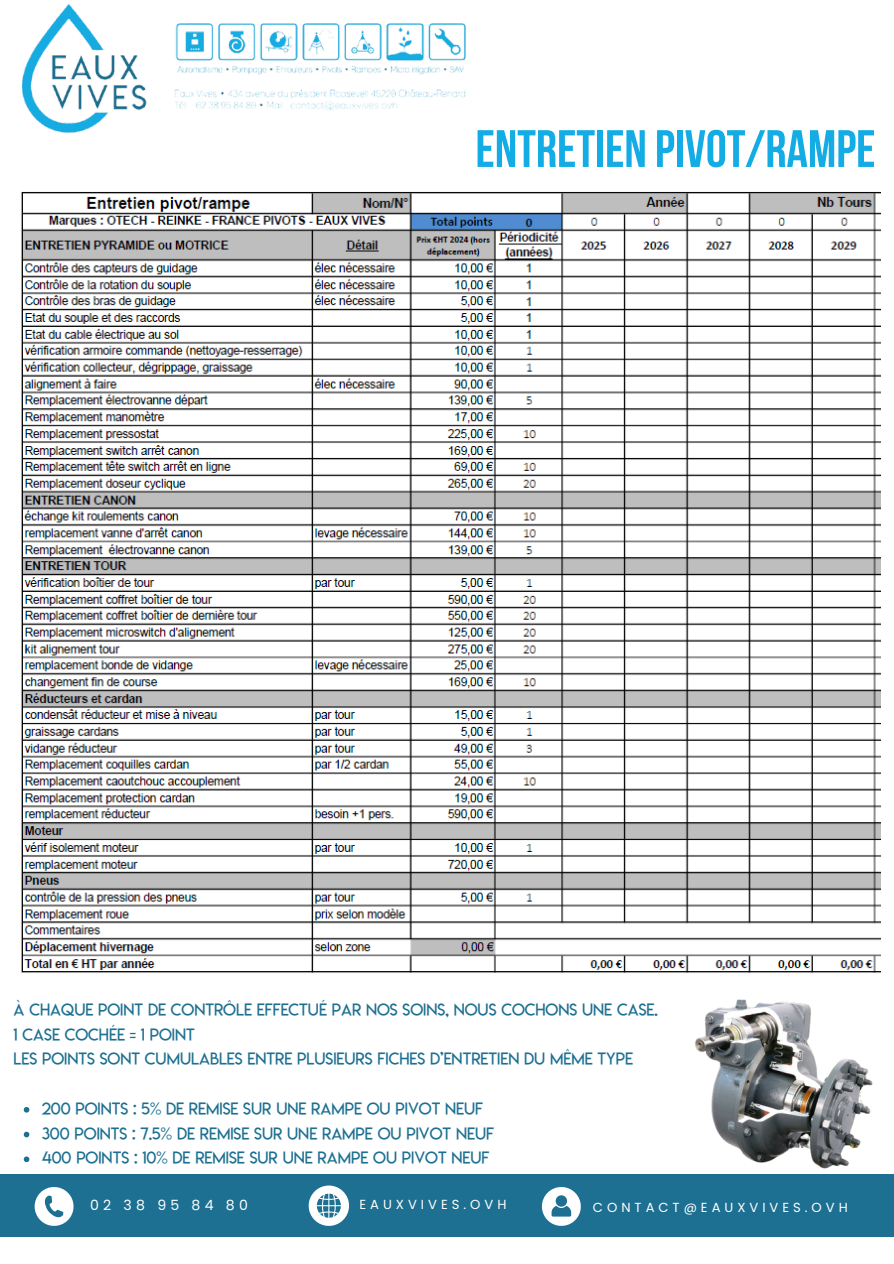
<style>
.page{position:relative;width:894px;height:1264px;background:#fff}
.page>*{position:absolute;margin:0;border:0;box-sizing:border-box;transform-origin:0 0}
.t1{font:700 52.5px "Bebas Neue";color:#13ace4}
.t2{font:16.5px/24.8px "Lemon Milklight";color:#1d7091}
.t3{font:14.1px "Poppins";letter-spacing:.3em;color:#fff}
.t4{font:13.2px "Poppins";letter-spacing:.3em;color:#fff}
</style>
<div class="page">
<img style="left:22px;top:4px;width:444px;height:129px">
<div style="left:0;top:1174px;width:893px;height:62px;background:#1d7091"></div>
<svg style="left:35px;top:1187px;width:38px;height:38px"></svg>
<svg style="left:308px;top:1185px;width:41px;height:40px"></svg>
<svg style="left:541px;top:1187px;width:39px;height:38px"></svg>
<svg style="left:24px;top:1107px;width:5px;height:5px"></svg>
<svg style="left:24px;top:1131px;width:5px;height:6px"></svg>
<svg style="left:24px;top:1156px;width:5px;height:6px"></svg>
<img style="left:695px;top:999px;width:178px;height:170px">
<img style="left:21px;top:192px;width:859px;height:781px">
<p class="t1" style="left:475px;top:127px;width:401px">ENTRETIEN PIVOT/RAMPE</p>
<h2 class="t2" style="left:14px;top:997px;width:645px">À CHAQUE POINT DE CONTRÔLE EFFECTUÉ PAR NOS SOINS, NOUS COCHONS UNE CASE.<br>1 CASE COCHÉE = 1 POINT<br>LES POINTS SONT CUMULABLES ENTRE PLUSIEURS FICHES D’ENTRETIEN DU MÊME TYPE</h2>
<p class="t2" style="left:42px;top:1096px;width:443px">200 POINTS : 5% DE REMISE SUR UNE RAMPE OU PIVOT NEUF</p>
<p class="t2" style="left:42px;top:1120px;width:454px">300 POINTS : 7.5% DE REMISE SUR UNE RAMPE OU PIVOT NEUF</p>
<p class="t2" style="left:42px;top:1145px;width:449px">400 POINTS : 10% DE REMISE SUR UNE RAMPE OU PIVOT NEUF</p>
<h1 class="t3" style="left:90px;top:1194px;width:159px">02 38 95 84 80</h1>
<p class="t4" style="left:359px;top:1195px;width:148px">EAUXVIVES.OVH</p>
<p class="t4" style="left:592px;top:1197px;width:256px">CONTACT@EAUXVIVES.OVH</p>
</div>
